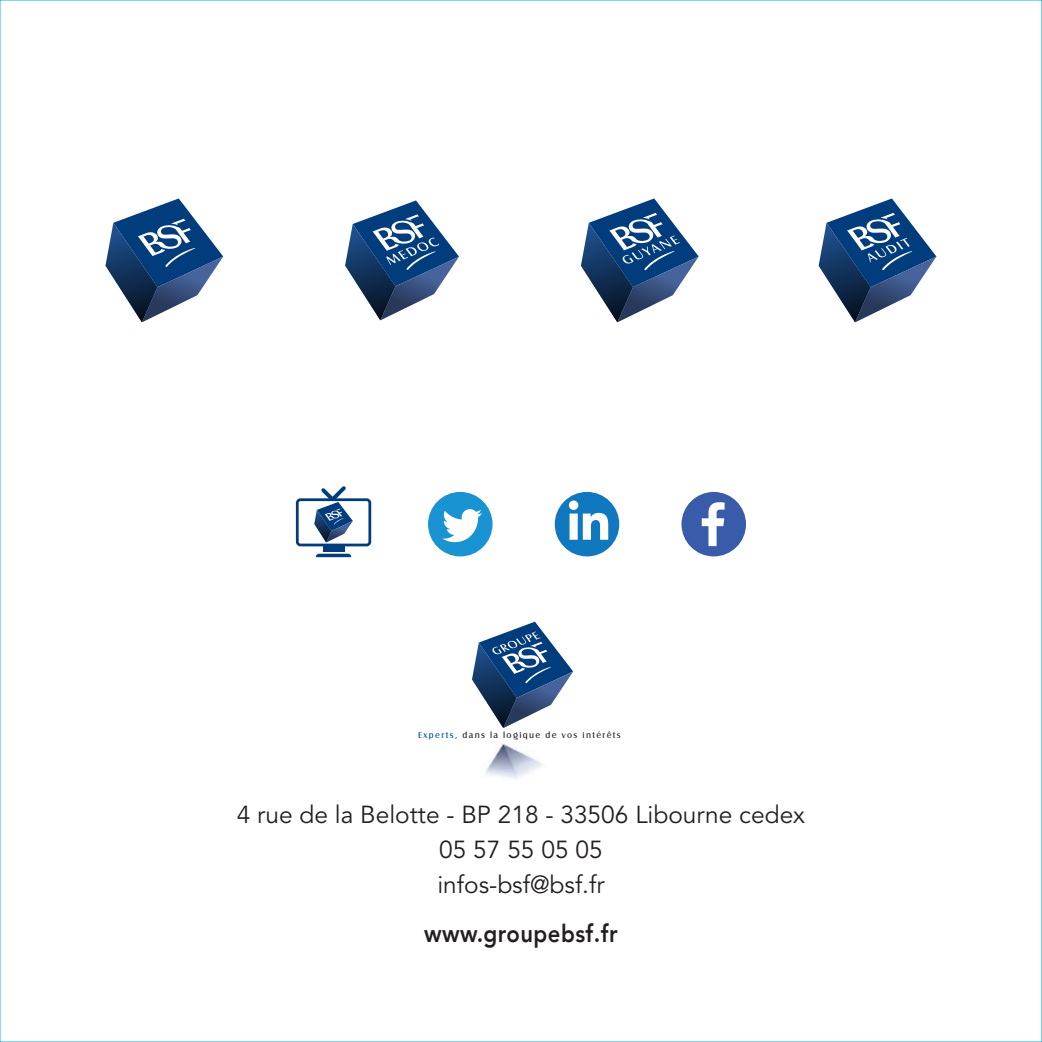
<style>
.page{position:relative;width:1042px;height:1042px;background:#fff}
.page>*{position:absolute;margin:0;border:0;box-sizing:border-box;transform-origin:0 0}
.t1{font:24.5px/35px "Avenir";color:#231f20;text-align:center}
.t2{font:800 24.5px "Avenir";letter-spacing:.02em;color:#231f20;scale:.9 1}
.t3{font:9.1px "Castle T";letter-spacing:.15em;color:#231f20}
.s1{color:#01529a}
</style>
<div class="page">
<div style="left:681px;top:492px;width:65px;height:64px;background:#385caa;border-radius:50%"></div>
<svg style="left:702px;top:502px;width:22px;height:44px"></svg>
<div style="left:555px;top:492px;width:64px;height:64px;background:#1078bf;border-radius:50%"></div>
<svg style="left:569px;top:500px;width:39px;height:40px"></svg>
<div style="left:428px;top:492px;width:64px;height:64px;background:#1a93d2;border-radius:50%"></div>
<svg style="left:442px;top:509px;width:40px;height:33px"></svg>
<svg style="left:105px;top:198px;width:118px;height:124px"></svg>
<svg style="left:818px;top:198px;width:118px;height:124px"></svg>
<svg style="left:581px;top:198px;width:118px;height:124px"></svg>
<svg style="left:345px;top:200px;width:114px;height:120px"></svg>
<img style="left:485px;top:621px;width:57px;height:158px">
<svg style="left:472px;top:622px;width:101px;height:106px"></svg>
<svg style="left:316px;top:554px;width:35px;height:3px"></svg>
<div style="left:323px;top:545px;width:21px;height:7px;background:#013d7d"></div>
<svg style="left:296px;top:486px;width:75px;height:60px"></svg>
<p class="t3" style="left:418px;top:730px;width:204px"><span class="s1">Experts,</span> dans la logique de vos intérêts</p>
<p class="t1" style="left:237px;top:798px;width:570px">4 rue de la Belotte - BP 218 - 33506 Libourne cedex<br>05 57 55 05 05<br>infos-bsf@bsf.fr</p>
<p class="t2" style="left:424px;top:914px;width:216px">www.groupebsf.fr</p>
</div>
